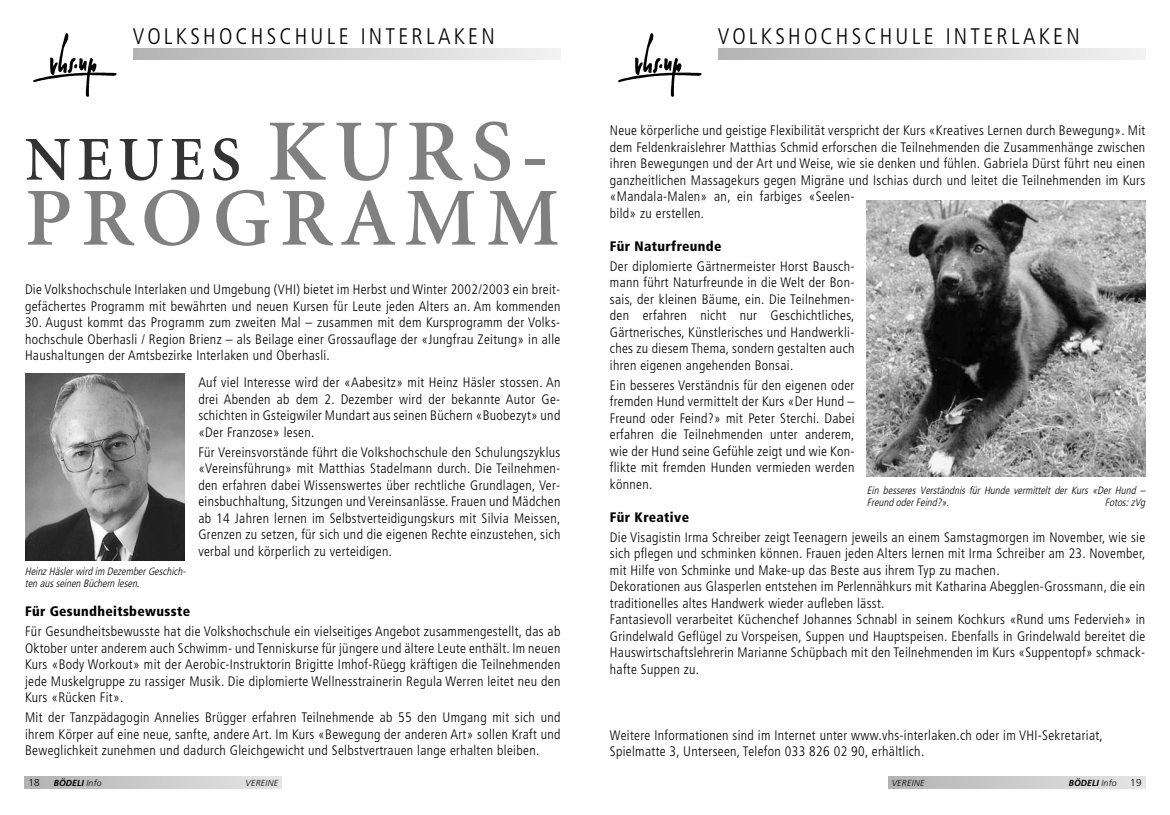
<style>
.page{position:relative;width:1170px;height:815px;background:#fff}
.page>*{position:absolute;margin:0;border:0;box-sizing:border-box;transform-origin:0 0}
.t1{font:600 82.5px "Minion";letter-spacing:.11em;color:#808080}
.t2{font:600 62.5px "Minion";letter-spacing:.095em;color:#333}
.t3{font:300 condensed 22.5px "Frutiger";letter-spacing:.145em;color:#000}
.t4{font:300 condensed 13.75px/16.5px "Frutiger";letter-spacing:.025em;color:#000;text-align:justify}
.t5{font:900 condensed 13.75px "Frutiger";letter-spacing:.025em;color:#000}
.t6{font:italic 300 condensed 10.62px/11.9px "Frutiger";color:#000}
.t7{font:300 10px "Frutiger";color:#000}
.t8{font:italic 700 8.75px "Frutiger";color:#000}
.t9{font:italic 300 8.75px "Frutiger";letter-spacing:.035em;color:#000}
.s1{font-size:87.5px;color:#808080}
.s2{font-size:80px;color:#808080}
.s3{font-weight:300}
</style>
<div class="page">
<svg style="left:888px;top:776px;width:256px;height:12px"></svg>
<svg style="left:25px;top:776px;width:257px;height:12px"></svg>
<svg style="left:133px;top:49px;width:427px;height:10px"></svg>
<img style="left:33px;top:33px;width:84px;height:64px">
<svg style="left:718px;top:49px;width:426px;height:10px"></svg>
<img style="left:618px;top:33px;width:84px;height:64px">
<img style="left:866px;top:201px;width:278px;height:276px">
<img style="left:26px;top:374px;width:159px;height:187px">
<h3 class="t3" style="left:133px;top:27px;width:363px">VOLKSHOCHSCHULE INTERLAKEN</h3>
<h3 class="t3" style="left:717px;top:27px;width:363px">VOLKSHOCHSCHULE INTERLAKEN</h3>
<h2 class="t2" style="left:25px;top:135px;width:525px">NEUES <span class="s1">KURS</span><span class="s2">-</span></h2>
<h1 class="t1" style="left:25px;top:186px;width:536px">PROGRAMM</h1>
<p class="t4" style="left:25px;top:282px;width:537px">Die Volkshochschule Interlaken und Umgebung (VHI) bietet im Herbst und Winter 2002/2003 ein breit&shy;gefächertes Programm mit bewährten und neuen Kursen für Leute jeden Alters an. Am kommenden</p>
<p class="t4" style="left:25px;top:315px;width:537px">30. August kommt das Programm zum zweiten Mal – zusammen mit dem Kursprogramm der Volks&shy;hochschule Oberhasli / Region Brienz – als Beilage einer Grossauflage der «Jungfrau Zeitung» in alle Haushaltungen der Amtsbezirke Interlaken und Oberhasli.</p>
<p class="t4" style="left:198px;top:375px;width:363px">Auf viel Interesse wird der «Aabesitz» mit Heinz Häsler stossen. An drei Abenden ab dem 2. Dezember wird der bekannte Autor Ge&shy;schichten in Gsteigwiler Mundart aus seinen Büchern «Buobezyt» und «Der Franzose» lesen.</p>
<p class="t4" style="left:198px;top:445px;width:363px">Für Vereinsvorstände führt die Volkshochschule den Schulungszyklus «Vereinsführung» mit Matthias Stadelmann durch. Die Teilnehmen&shy;den erfahren dabei Wissenswertes über rechtliche Grundlagen, Ver&shy;einsbuchhaltung, Sitzungen und Vereinsanlässe. Frauen und Mädchen ab 14 Jahren lernen im Selbstverteidigungskurs mit Silvia Meissen, Grenzen zu setzen, für sich und die eigenen Rechte einzustehen, sich verbal und körperlich zu verteidigen.</p>
<p class="t6" style="left:25px;top:566px;width:164px">Heinz Häsler wird im Dezember Geschich&shy;ten aus seinen Büchern lesen.</p>
<p class="t5" style="left:25px;top:606px;width:166px">Für Gesundheitsbewusste</p>
<p class="t4" style="left:25px;top:624px;width:537px">Für Gesundheitsbewusste hat die Volkshochschule ein vielseitiges Angebot zusammengestellt, das ab Oktober unter anderem auch Schwimm- und Tenniskurse für jüngere und ältere Leute enthält. Im neuen Kurs «Body Workout» mit der Aerobic-Instruktorin Brigitte Imhof-Rüegg kräftigen die Teilnehmenden jede Muskelgruppe zu rassiger Musik. Die diplomierte Wellnesstrainerin Regula Werren leitet neu den Kurs «Rücken Fit».</p>
<p class="t4" style="left:25px;top:710px;width:537px">Mit der Tanzpädagogin Annelies Brügger erfahren Teilnehmende ab 55 den Umgang mit sich und ihrem Körper auf eine neue, sanfte, andere Art. Im Kurs «Bewegung der anderen Art» sollen Kraft und Beweglichkeit zunehmen und dadurch Gleichgewicht und Selbstvertrauen lange erhalten bleiben.</p>
<p class="t4" style="left:610px;top:123px;width:537px;text-align:left">Neue körperliche und geistige Flexibilität verspricht der Kurs «Kreatives Lernen durch Bewegung». Mit dem Feldenkraislehrer Matthias Schmid erforschen die Teilnehmenden die Zusammenhänge zwischen ihren Bewegungen und der Art und Weise, wie sie denken und fühlen. Gabriela Dürst führt neu einen ganzheitlichen Massagekurs gegen Migräne und Ischias durch und leitet die Teilnehmenden im Kurs «Mandala-Malen» an, ein farbiges «Seelen-<br>bild» zu erstellen.</p>
<p class="t5" style="left:610px;top:241px;width:113px">Für Naturfreunde</p>
<p class="t4" style="left:610px;top:259px;width:246px">Der diplomierte Gärtnermeister Horst Bausch&shy;mann führt Naturfreunde in die Welt der Bon&shy;sais, der kleinen Bäume, ein. Die Teilnehmen&shy;den erfahren nicht nur Geschichtliches, Gärtnerisches, Künstlerisches und Handwerkli&shy;ches zu diesem Thema, sondern gestalten auch ihren eigenen angehenden Bonsai.</p>
<p class="t4" style="left:610px;top:378px;width:246px">Ein besseres Verständnis für den eigenen oder fremden Hund vermittelt der Kurs «Der Hund – Freund oder Feind?» mit Peter Sterchi. Dabei erfahren die Teilnehmenden unter anderem, wie der Hund seine Gefühle zeigt und wie Kon&shy;flikte mit fremden Hunden vermieden werden können.</p>
<p class="t5" style="left:610px;top:512px;width:81px">Für Kreative</p>
<p class="t4" style="left:610px;top:530px;width:537px;text-align:left">Die Visagistin Irma Schreiber zeigt Teenagern jeweils an einem Samstagmorgen im November, wie sie sich pflegen und schminken können. Frauen jeden Alters lernen mit Irma Schreiber am 23. November, mit Hilfe von Schminke und Make-up das Beste aus ihrem Typ zu machen.<br>Dekorationen aus Glasperlen entstehen im Perlennähkurs mit Katharina Abegglen-Grossmann, die ein traditionelles altes Handwerk wieder aufleben lässt.<br>Fantasievoll verarbeitet Küchenchef Johannes Schnabl in seinem Kochkurs «Rund ums Federvieh» in Grindelwald Geflügel zu Vorspeisen, Suppen und Hauptspeisen. Ebenfalls in Grindelwald bereitet die Hauswirtschaftslehrerin Marianne Schüpbach mit den Teilnehmenden im Kurs «Suppentopf» schmack&shy;hafte Suppen zu.</p>
<p class="t6" style="left:866px;top:485px;width:282px">Ein besseres Verständnis für Hunde vermittelt der Kurs «Der Hund –<br>Freund oder Feind?».</p>
<p class="t6" style="left:1104px;top:497px;width:44px">Fotos: zVg</p>
<p class="t4" style="left:610px;top:728px;width:494px">Weitere Informationen sind im Internet unter www.vhs-interlaken.ch oder im VHI-Sekretariat,<br>Spielmatte 3, Unterseen, Telefon 033 826 02 90, erhältlich.</p>
<p class="t7" style="left:28px;top:778px;width:13px">18</p>
<p class="t8" style="left:54px;top:779px;width:50px">BÖDELI <span class="s3">Info</span></p>
<p class="t9" style="left:245px;top:779px;width:34px">VEREINE</p>
<p class="t9" style="left:891px;top:779px;width:34px">VEREINE</p>
<p class="t8" style="left:1068px;top:779px;width:50px">BÖDELI <span class="s3">Info</span></p>
<p class="t7" style="left:1129px;top:778px;width:13px">19</p>
</div>
